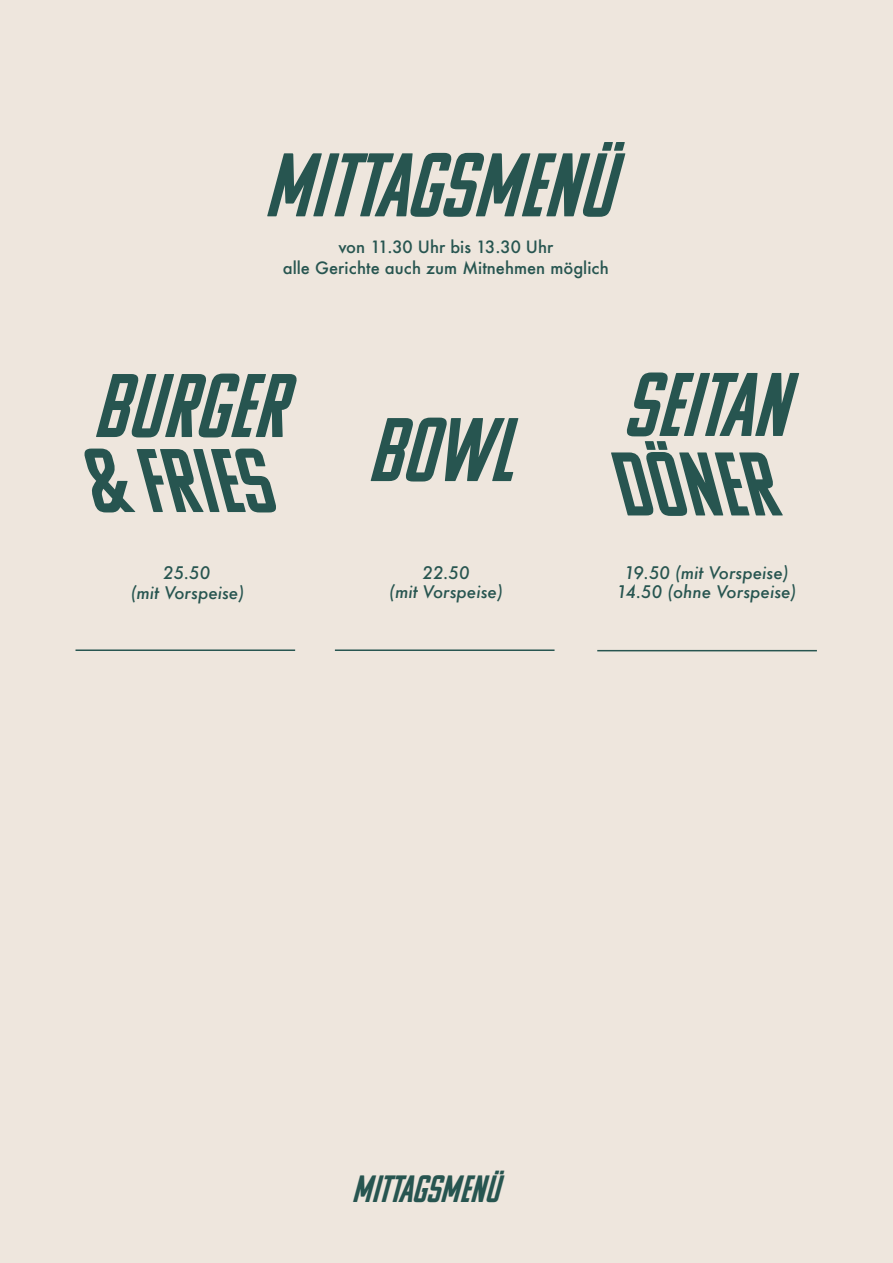
<style>
.page{position:relative;width:893px;height:1263px;background:#eee6dd}
.page>*{position:absolute;margin:0;border:0;box-sizing:border-box;transform-origin:0 0}
.t1{font:italic 90px "Komu A";color:#275550}
.t2{font:italic 37.95px "Komu A";color:#275550}
.t3{font:italic 500 16.8px "Futura";color:#275550}
.t4{font:500 16.5px "Futura";color:#275550}
</style>
<div class="page">
<hr style="left:75px;top:649px;width:220px;height:2px;background:#275550">
<hr style="left:597px;top:650px;width:220px;height:1px;background:#275550">
<hr style="left:335px;top:649px;width:220px;height:2px;background:#275550">
<p class="t1" style="left:263px;top:139px;width:375px">MITTAGSMENÜ</p>
<p class="t4" style="left:338px;top:236px;width:217px">von 11.30 Uhr bis 13.30 Uhr</p>
<p class="t4" style="left:283px;top:257px;width:327px">alle Gerichte auch zum Mitnehmen möglich</p>
<p class="t1" style="left:92px;top:359px;width:219px">BURGER</p>
<p class="t1" style="left:96px;top:434px;width:211px">&amp;FRIES</p>
<p class="t3" style="left:163px;top:562px;width:48px">25.50</p>
<p class="t3" style="left:131px;top:581px;width:115px">(mit Vorspeise)</p>
<p class="t1" style="left:366px;top:404px;width:171px">BOWL</p>
<p class="t3" style="left:423px;top:561px;width:48px">22.50</p>
<p class="t3" style="left:389px;top:581px;width:115px">(mit Vorspeise)</p>
<p class="t1" style="left:622px;top:358px;width:190px">SEITAN</p>
<p class="t1" style="left:624px;top:438px;width:188px">DÖNER</p>
<p class="t3" style="left:625px;top:561px;width:166px">19.50 (mit Vorspeise)</p>
<p class="t3" style="left:617px;top:581px;width:181px">14.50 (ohne Vorspeise)</p>
<p class="t2" style="left:352px;top:1169px;width:159px">MITTAGSMENÜ</p>
</div>
